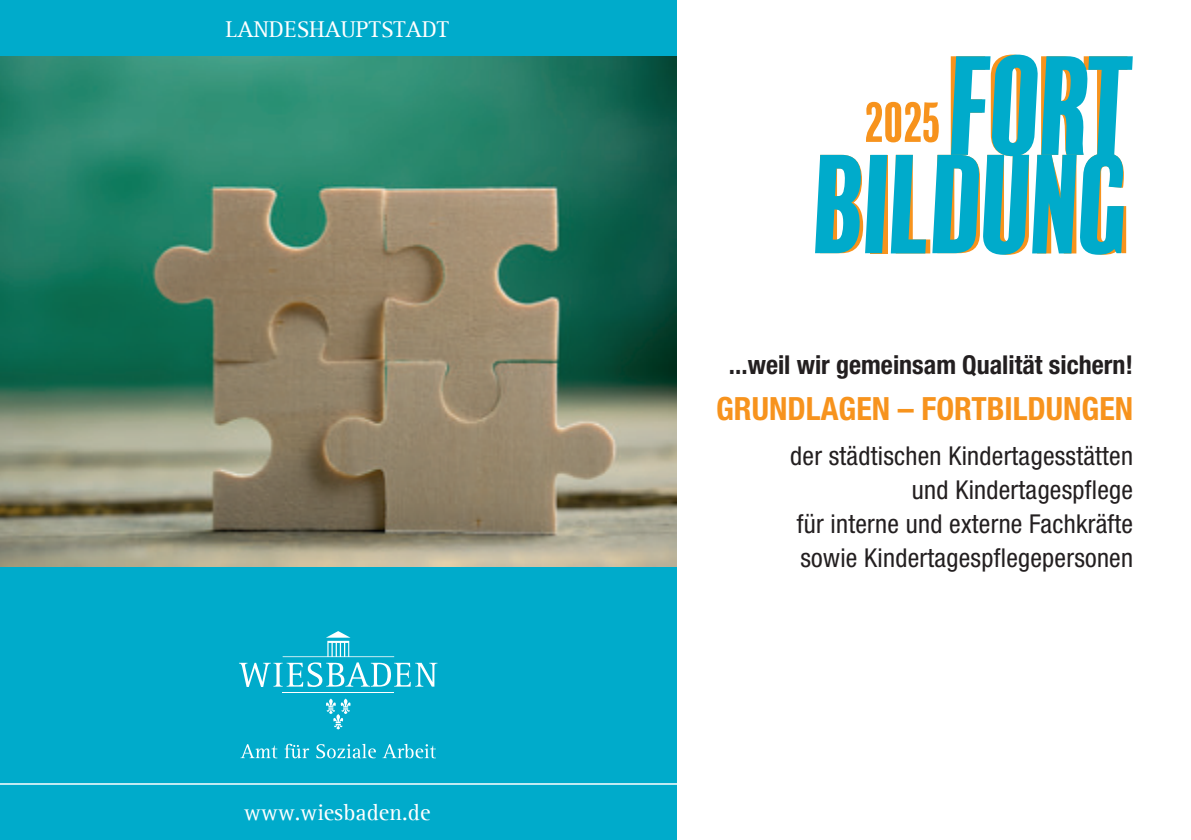
<style>
.page{position:relative;width:1191px;height:840px;background:#fff}
.page>*{position:absolute;margin:0;border:0;box-sizing:border-box;transform-origin:0 0}
.t1{font:127.8px/98.4px "Balboa Plus Fill";letter-spacing:-.07em;color:#f7931d;text-align:right}
.t2{font:51px "Balboa Plus Fill";color:#f7931d}
.t3{font:700 condensed 32px "Helvetica Neue";color:#f7931d}
.t4{font:condensed 26px/34px "Helvetica Neue";letter-spacing:.01em;color:#231f20;text-align:right}
.t5{font:700 condensed 26px "Helvetica Neue";color:#231f20}
.t6{font:23.4px "Agfa Rotis Serif";color:#fff}
</style>
<div class="page">
<div style="left:0;top:0;width:676px;height:56px;background:#00abcb"></div>
<img style="left:0;top:57px;width:676px;height:509px">
<div style="left:0;top:566px;width:676px;height:273px;background:#00abcb"></div>
<svg style="left:239px;top:662px;width:198px;height:24px"></svg>
<hr style="left:283px;top:691px;width:111px;height:1px;background:#fff">
<svg style="left:326px;top:631px;width:25px;height:25px"></svg>
<svg style="left:326px;top:698px;width:25px;height:31px"></svg>
<svg style="left:242px;top:744px;width:35px;height:13px"></svg>
<svg style="left:285px;top:743px;width:24px;height:14px"></svg>
<svg style="left:316px;top:743px;width:60px;height:14px"></svg>
<svg style="left:384px;top:743px;width:52px;height:14px"></svg>
<hr style="left:0;top:782px;width:687px;height:2px;background:#fff">
<svg style="left:815px;top:55px;width:317px;height:199px"></svg>
<p class="t6" style="left:226px;top:16px;width:225px">LANDESHAUPTSTADT</p>
<p class="t6" style="left:244px;top:798px;width:188px">www.wiesbaden.de</p>
<h1 class="t1" style="left:815px;top:58px;width:324px">fORT<br>BILDUNG</h1>
<h2 class="t2" style="left:864px;top:94px;width:81px">2025</h2>
<p class="t5" style="left:729px;top:349px;width:406px">...weil wir gemeinsam Qualität sichern!</p>
<p class="t3" style="left:716px;top:388px;width:418px">GRUNDLAGEN – FORTBILDUNGEN</p>
<p class="t4" style="left:790px;top:438px;width:344px">der städtischen Kindertagesstätten und Kindertagespflege<br>für interne und externe Fachkräfte sowie Kindertagespflegepersonen</p>
</div>
